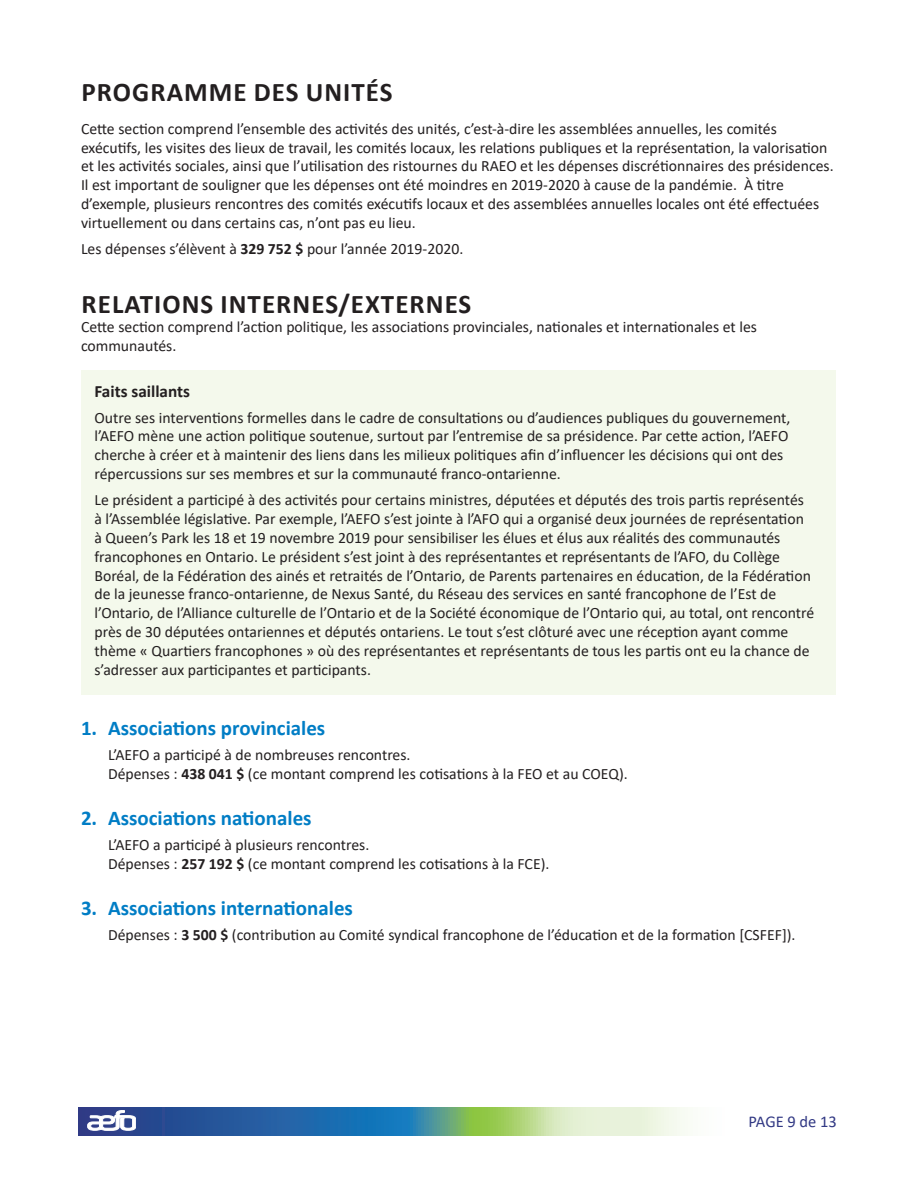
<style>
.page{position:relative;width:918px;height:1188px;background:#fff}
.page>*{position:absolute;margin:0;border:0;box-sizing:border-box;transform-origin:0 0}
.Titre_2{font:700 27px "Calibri";letter-spacing:.04em;color:#231f20}
.Titre_3{font:700 21px "Calibri";color:#007dc5}
.t1{font:700 17.25px "Calibri";color:#231f20}
.pagination{font:16.5px "Calibri";color:#323984}
.Titre_2-2{font:15.75px/18.9px "Calibri";color:#231f20}
.Normal_indent{font:15.75px/18.9px "Calibri";color:#231f20}
.s1{font-weight:700}
</style>
<div class="page">
<svg style="left:79px;top:1107px;width:609px;height:28px;background:#6998a6"></svg>
<svg style="left:87px;top:1110px;width:49px;height:21px"></svg>
<div style="left:81px;top:370px;width:755px;height:325px;background:#f4f9ec"></div>
<p class="Titre_2" style="left:82px;top:73px;width:313px">PROGRAMME DES UNITÉS</p>
<p class="Titre_2-2" style="left:81px;top:119px;width:754px">Cette section comprend l’ensemble des activités des unités, c’est-à-dire les assemblées annuelles, les comités exécutifs, les visites des lieux de travail, les comités locaux, les relations publiques et la représentation, la valorisation et les activités sociales, ainsi que l’utilisation des ristournes du RAEO et les dépenses discrétionnaires des présidences.<br>Il est important de souligner que les dépenses ont été moindres en 2019-2020 à cause de la pandémie. À titre d’exemple, plusieurs rencontres des comités exécutifs locaux et des assemblées annuelles locales ont été effectuées virtuellement ou dans certains cas, n’ont pas eu lieu.</p>
<p class="Titre_2-2" style="left:81px;top:239px;width:384px">Les dépenses s’élèvent à <span class="s1">329 752 $</span> pour l’année 2019-2020.</p>
<p class="Titre_2" style="left:82px;top:285px;width:391px">RELATIONS INTERNES/EXTERNES</p>
<p class="Titre_2-2" style="left:81px;top:317px;width:678px">Cette section comprend l’action politique, les associations provinciales, nationales et internationales et les communautés.</p>
<p class="t1" style="left:94px;top:379px;width:97px">Faits saillants</p>
<p class="Titre_2-2" style="left:94px;top:408px;width:697px">Outre ses interventions formelles dans le cadre de consultations ou d’audiences publiques du gouvernement, l’AEFO mène une action politique soutenue, surtout par l’entremise de sa présidence. Par cette action, l’AEFO cherche à créer et à maintenir des liens dans les milieux politiques afin d’influencer les décisions qui ont des répercussions sur ses membres et sur la communauté franco-ontarienne.</p>
<p class="Titre_2-2" style="left:94px;top:490px;width:721px">Le président a participé à des activités pour certains ministres, députées et députés des trois partis représentés à l’Assemblée législative. Par exemple, l’AEFO s’est jointe à l’AFO qui a organisé deux journées de représentation à Queen’s Park les 18 et 19 novembre 2019 pour sensibiliser les élues et élus aux réalités des communautés francophones en Ontario. Le président s’est joint à des représentantes et représentants de l’AFO, du Collège Boréal, de la Fédération des ainés et retraités de l’Ontario, de Parents partenaires en éducation, de la Fédération de la jeunesse franco-ontarienne, de Nexus Santé, du Réseau des services en santé francophone de l’Est de l’Ontario, de l’Alliance culturelle de l’Ontario et de la Société économique de l’Ontario qui, au total, ont rencontré près de 30 députées ontariennes et députés ontariens. Le tout s’est clôturé avec une réception ayant comme thème « Quartiers francophones » où des représentantes et représentants de tous les partis ont eu la chance de s’adresser aux participantes et participants.</p>
<p class="Titre_3" style="left:81px;top:713px;width:246px">1. Associations provinciales</p>
<p class="Normal_indent" style="left:108px;top:745px;width:521px">L’AEFO a participé à de nombreuses rencontres.<br>Dépenses : <span class="s1">438 041 $</span> (ce montant comprend les cotisations à la FEO et au COEQ).</p>
<p class="Titre_3" style="left:81px;top:803px;width:232px">2. Associations nationales</p>
<p class="Normal_indent" style="left:108px;top:835px;width:443px">L’AEFO a participé à plusieurs rencontres.<br>Dépenses : <span class="s1">257 192 $</span> (ce montant comprend les cotisations à la FCE).</p>
<p class="Titre_3" style="left:81px;top:893px;width:273px">3. Associations internationales</p>
<p class="Normal_indent" style="left:108px;top:925px;width:689px">Dépenses : <span class="s1">3 500 $</span> (contribution au Comité syndical francophone de l’éducation et de la formation [CSFEF]).</p>
<p class="pagination" style="left:749px;top:1110px;width:90px">PAGE 9 de 13</p>
</div>
